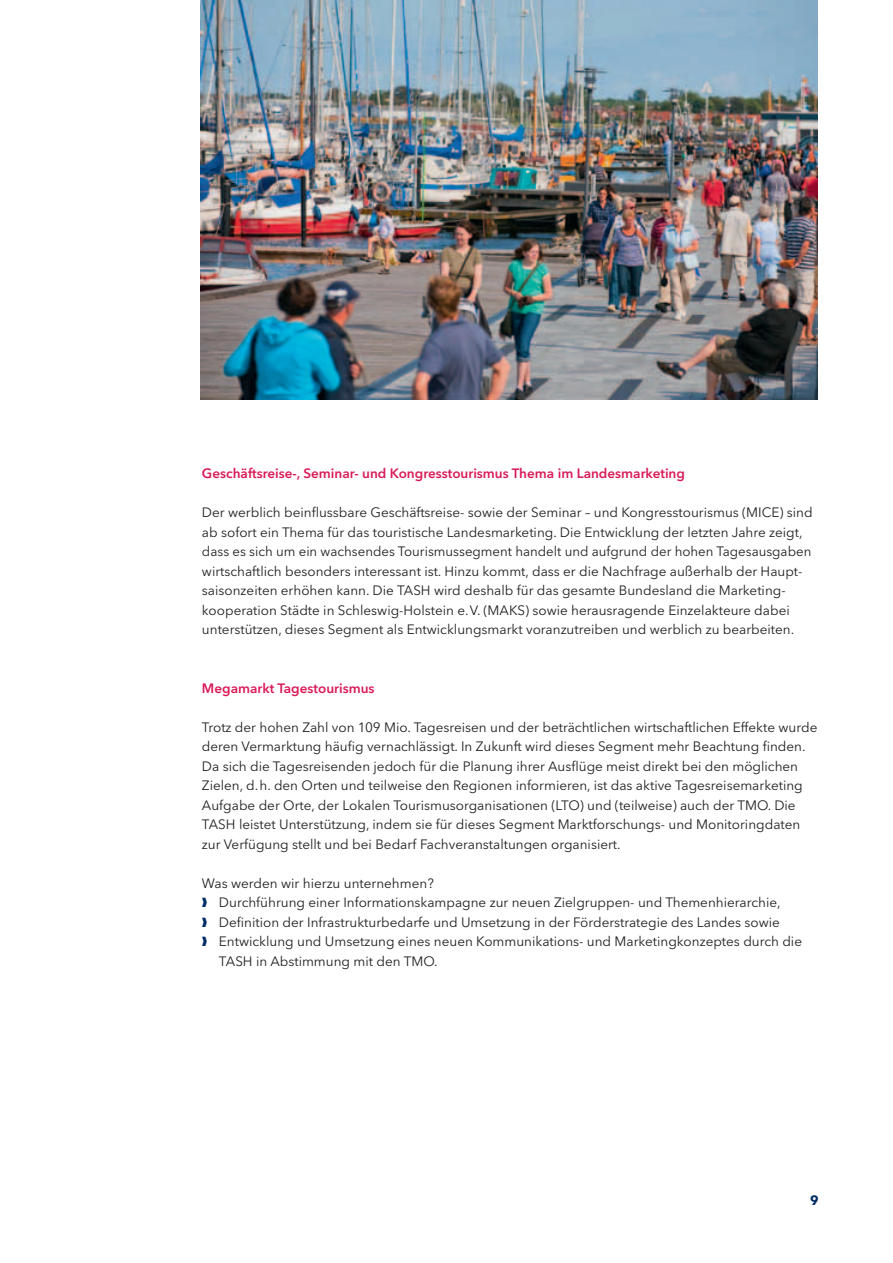
<style>
.page{position:relative;width:893px;height:1263px;background:#fff}
.page>*{position:absolute;margin:0;border:0;box-sizing:border-box;transform-origin:0 0}
.t1{font:13.5px/19.5px "Avenir Next LT Pro";color:#231f20}
.t2{font:600 13.5px "Avenir Next LT Pro";color:#d91b57}
.t3{font:700 13.5px "Avenir Next LT Pro";color:#002d66}
.s1{color:#002d66}
</style>
<div class="page">
<img style="left:201px;top:0;width:616px;height:400px">
<p class="t2" style="left:202px;top:465px;width:485px">Geschäftsreise-, Seminar- und Kongresstourismus Thema im Landesmarketing</p>
<p class="t1" style="left:202px;top:503px;width:612px">Der werblich beinflussbare Geschäftsreise- sowie der Seminar – und Kongresstourismus (MICE) sind ab sofort ein Thema für das touristische Landesmarketing. Die Entwicklung der letzten Jahre zeigt, dass es sich um ein wachsendes Tourismussegment handelt und aufgrund der hohen Tagesausgaben wirtschaftlich besonders interessant ist. Hinzu kommt, dass er die Nachfrage außerhalb der Haupt&shy;saisonzeiten erhöhen kann. Die TASH wird deshalb für das gesamte Bundesland die Marketing&shy;kooperation Städte in Schleswig-Holstein e.V. (MAKS) sowie herausragende Einzelakteure dabei unterstützen, dieses Segment als Entwicklungsmarkt voranzutreiben und werblich zu bearbeiten.</p>
<p class="t2" style="left:202px;top:680px;width:174px">Megamarkt Tagestourismus</p>
<p class="t1" style="left:202px;top:717px;width:617px">Trotz der hohen Zahl von 109 Mio. Tagesreisen und der beträchtlichen wirtschaftlichen Effekte wurde deren Vermarktung häufig vernachlässigt. In Zukunft wird dieses Segment mehr Beachtung finden.<br>Da sich die Tagesreisenden jedoch für die Planung ihrer Ausflüge meist direkt bei den möglichen Zielen, d.h. den Orten und teilweise den Regionen informieren, ist das aktive Tagesreisemarketing Aufgabe der Orte, der Lokalen Tourismusorganisationen (LTO) und (teilweise) auch der TMO. Die TASH leistet Unterstützung, indem sie für dieses Segment Marktforschungs- und Monitoringdaten zur Verfügung stellt und bei Bedarf Fachveranstaltungen organisiert.</p>
<p class="t1" style="left:202px;top:873px;width:233px">Was werden wir hierzu unternehmen?</p>
<p class="t1" style="left:202px;top:893px;width:580px"><span class="s1">❱</span> Durchführung einer Informationskampagne zur neuen Zielgruppen- und Themenhierarchie,</p>
<p class="t1" style="left:202px;top:912px;width:580px"><span class="s1">❱</span> Definition der Infrastrukturbedarfe und Umsetzung in der Förderstrategie des Landes sowie</p>
<p class="t1" style="left:202px;top:932px;width:602px"><span class="s1">❱</span> Entwicklung und Umsetzung eines neuen Kommunikations- und Marketingkonzeptes durch die</p>
<p class="t1" style="left:219px;top:951px;width:220px">TASH in Abstimmung mit den TMO.</p>
<p class="t3" style="left:810px;top:1192px;width:10px">9</p>
</div>
